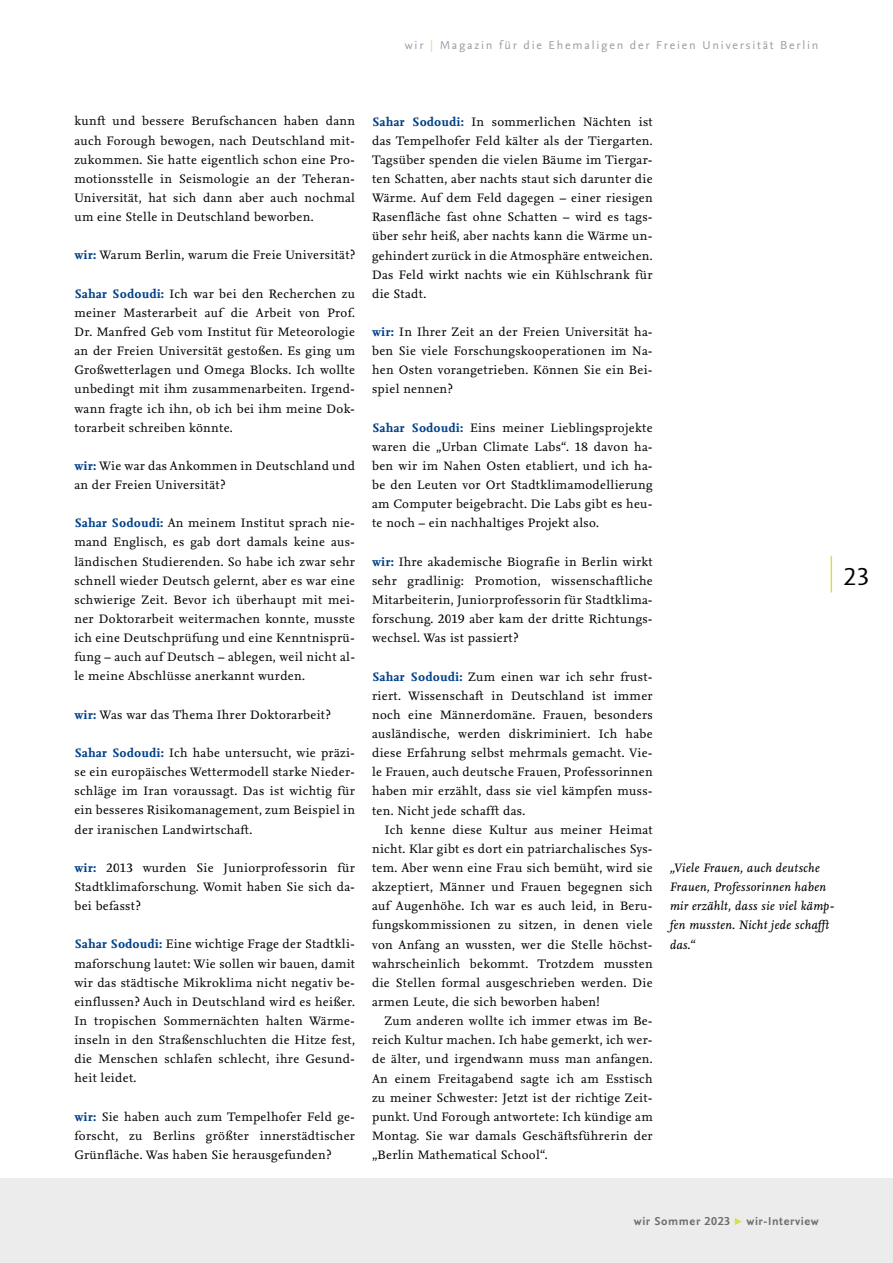
<style>
.page{position:relative;width:893px;height:1263px;background:#fff}
.page>*{position:absolute;margin:0;border:0;box-sizing:border-box;transform-origin:0 0}
.t1{font:25.5px "Nexus Sans Pro";color:#000}
.t2{font:12.75px/19.2px "Nexus Serif Pro";letter-spacing:.025em;color:#000;text-align:justify}
.t3{font:italic 12.75px/19.2px "Nexus Serif Pro";letter-spacing:.025em;color:#000}
.t4{font:12px "Nexus Sans Pro";letter-spacing:.15em;color:#9b9c9c}
.t5{font:700 12px "Nexus Sans Pro";letter-spacing:.05em;color:#6e6e6d}
.s1{color:#dade4d}
.s2{font-weight:700;color:#004188}
.s3{font-size:10.5px;color:#dade4d}
</style>
<div class="page">
<div style="left:0;top:1178px;width:893px;height:85px;background:#ececec"></div>
<hr style="left:831px;top:556px;width:1px;height:36px;background:#dade4d">
<p class="t4" style="left:405px;top:36px;width:415px">wir <span class="s1">|</span> Magazin für die Ehemaligen der Freien Universität Berlin</p>
<p class="t2" style="left:74px;top:111px;width:282px">kunft und bessere Berufschancen haben dann auch Forough bewogen, nach Deutschland mit&shy;zukommen. Sie hatte eigentlich schon eine Pro&shy;motionsstelle in Seismologie an der Teheran-Universität, hat sich dann aber auch nochmal um eine Stelle in Deutschland beworben.</p>
<p class="t2" style="left:74px;top:245px;width:282px"><span class="s2">wir:</span> Warum Berlin, warum die Freie Universität?</p>
<p class="t2" style="left:74px;top:283px;width:282px"><span class="s2">Sahar Sodoudi:</span> Ich war bei den Recherchen zu meiner Masterarbeit auf die Arbeit von Prof.<br>Dr. Manfred Geb vom Institut für Meteorologie an der Freien Universität gestoßen. Es ging um Großwetterlagen und Omega Blocks. Ich wollte unbedingt mit ihm zusammenarbeiten. Irgend&shy;wann fragte ich ihn, ob ich bei ihm meine Dok&shy;torarbeit schreiben könnte.</p>
<p class="t2" style="left:74px;top:455px;width:282px"><span class="s2">wir:</span> Wie war das Ankommen in Deutschland und an der Freien Universität?</p>
<p class="t2" style="left:74px;top:513px;width:282px"><span class="s2">Sahar Sodoudi:</span> An meinem Institut sprach nie&shy;mand Englisch, es gab dort damals keine aus&shy;ländischen Studierenden. So habe ich zwar sehr schnell wieder Deutsch gelernt, aber es war eine schwierige Zeit. Bevor ich überhaupt mit mei&shy;ner Doktorarbeit weitermachen konnte, musste ich eine Deutschprüfung und eine Kenntnisprü&shy;fung – auch auf Deutsch – ablegen, weil nicht al&shy;le meine Abschlüsse anerkannt wurden.</p>
<p class="t2" style="left:74px;top:704px;width:258px"><span class="s2">wir:</span> Was war das Thema Ihrer Doktorarbeit?</p>
<p class="t2" style="left:74px;top:743px;width:282px"><span class="s2">Sahar Sodoudi:</span> Ich habe untersucht, wie präzi&shy;se ein europäisches Wettermodell starke Nieder&shy;schläge im Iran voraussagt. Das ist wichtig für ein besseres Risikomanagement, zum Beispiel in der iranischen Landwirtschaft.</p>
<p class="t2" style="left:74px;top:857px;width:282px"><span class="s2">wir:</span> 2013 wurden Sie Juniorprofessorin für Stadtklimaforschung. Womit haben Sie sich da&shy;bei befasst?</p>
<p class="t2" style="left:74px;top:934px;width:282px"><span class="s2">Sahar Sodoudi:</span> Eine wichtige Frage der Stadtkli&shy;maforschung lautet: Wie sollen wir bauen, damit wir das städtische Mikroklima nicht negativ be&shy;einflussen? Auch in Deutschland wird es heißer.<br>In tropischen Sommernächten halten Wärme&shy;inseln in den Straßenschluchten die Hitze fest, die Menschen schlafen schlecht, ihre Gesund&shy;heit leidet.</p>
<p class="t2" style="left:74px;top:1106px;width:282px"><span class="s2">wir:</span> Sie haben auch zum Tempelhofer Feld ge&shy;forscht, zu Berlins größter innerstädtischer Grünfläche. Was haben Sie herausgefunden?</p>
<p class="t2" style="left:372px;top:111px;width:282px"><span class="s2">Sahar Sodoudi:</span> In sommerlichen Nächten ist das Tempelhofer Feld kälter als der Tiergarten.<br>Tagsüber spenden die vielen Bäume im Tiergar&shy;ten Schatten, aber nachts staut sich darunter die Wärme. Auf dem Feld dagegen – einer riesigen Rasenfläche fast ohne Schatten – wird es tags&shy;über sehr heiß, aber nachts kann die Wärme un&shy;gehindert zurück in die Atmosphäre entweichen.<br>Das Feld wirkt nachts wie ein Kühlschrank für die Stadt.</p>
<p class="t2" style="left:372px;top:322px;width:282px"><span class="s2">wir:</span> In Ihrer Zeit an der Freien Universität ha&shy;ben Sie viele Forschungskooperationen im Na&shy;hen Osten vorangetrieben. Können Sie ein Bei&shy;spiel nennen?</p>
<p class="t2" style="left:372px;top:417px;width:282px"><span class="s2">Sahar Sodoudi:</span> Eins meiner Lieblingsprojekte waren die „Urban Climate Labs“. 18 davon ha&shy;ben wir im Nahen Osten etabliert, und ich ha&shy;be den Leuten vor Ort Stadtklimamodellierung am Computer beigebracht. Die Labs gibt es heu&shy;te noch – ein nachhaltiges Projekt also.</p>
<p class="t2" style="left:372px;top:551px;width:282px"><span class="s2">wir:</span> Ihre akademische Biografie in Berlin wirkt sehr gradlinig: Promotion, wissenschaftliche Mitarbeiterin, Juniorprofessorin für Stadtklima&shy;forschung. 2019 aber kam der dritte Richtungs&shy;wechsel. Was ist passiert?</p>
<p class="t2" style="left:372px;top:666px;width:282px"><span class="s2">Sahar Sodoudi:</span> Zum einen war ich sehr frust&shy;riert. Wissenschaft in Deutschland ist immer noch eine Männerdomäne. Frauen, besonders ausländische, werden diskriminiert. Ich habe diese Erfahrung selbst mehrmals gemacht. Vie&shy;le Frauen, auch deutsche Frauen, Professorinnen haben mir erzählt, dass sie viel kämpfen muss&shy;ten. Nicht jede schafft das.</p>
<p class="t2" style="left:372px;top:819px;width:282px;text-indent:13px">Ich kenne diese Kultur aus meiner Heimat nicht. Klar gibt es dort ein patriarchalisches Sys&shy;tem. Aber wenn eine Frau sich bemüht, wird sie akzeptiert, Männer und Frauen begegnen sich auf Augenhöhe. Ich war es auch leid, in Beru&shy;fungskommissionen zu sitzen, in denen viele von Anfang an wussten, wer die Stelle höchst&shy;wahrscheinlich bekommt. Trotzdem mussten die Stellen formal ausgeschrieben werden. Die armen Leute, die sich beworben haben!</p>
<p class="t2" style="left:372px;top:1011px;width:282px;text-indent:13px">Zum anderen wollte ich immer etwas im Be&shy;reich Kultur machen. Ich habe gemerkt, ich wer&shy;de älter, und irgendwann muss man anfangen.<br>An einem Freitagabend sagte ich am Esstisch zu meiner Schwester: Jetzt ist der richtige Zeit&shy;punkt. Und Forough antwortete: Ich kündige am Montag. Sie war damals Geschäftsführerin der „Berlin Mathematical School“.</p>
<h1 class="t1" style="left:843px;top:557px;width:28px">23</h1>
<p class="t3" style="left:670px;top:858px;width:166px">„Viele Frauen, auch deutsche<br>Frauen, Professorinnen haben mir erzählt, dass sie viel kämp&shy;fen mussten. Nicht jede schafft das.“</p>
<p class="t5" style="left:634px;top:1212px;width:186px">wir Sommer 2023 <span class="s3">►</span> wir-Interview</p>
</div>
